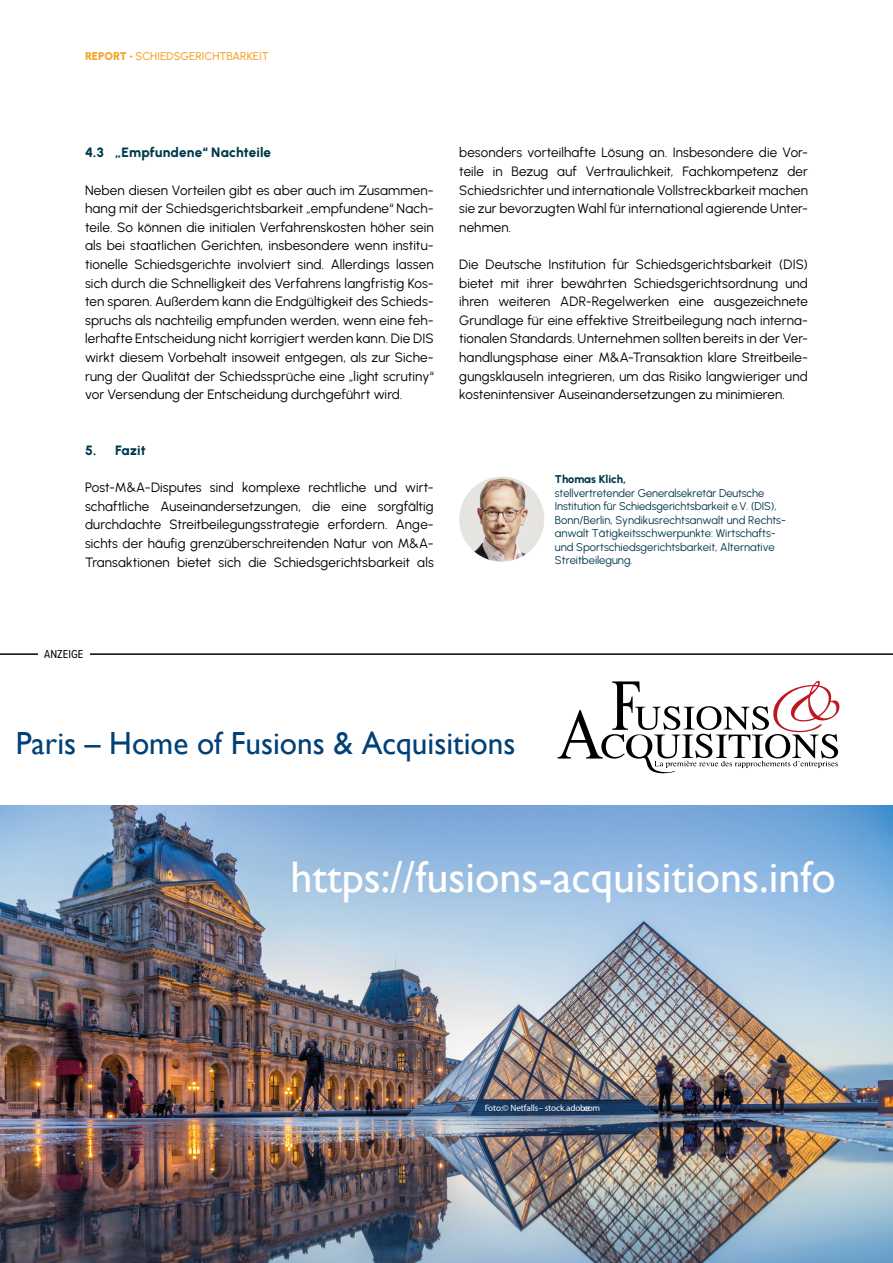
<style>
.page{position:relative;width:893px;height:1263px;background:#fff}
.page>*{position:absolute;margin:0;border:0;box-sizing:border-box;transform-origin:0 0}
.t1{font:44.1px "Gill Sans";color:#fff}
.t2{font:31.95px "Gill Sans";color:#004177}
.t3{font:13.5px/18.6px "Urbanist";letter-spacing:.01em;color:#000;text-align:justify}
.t4{font:800 13.5px "Urbanist";letter-spacing:.01em;color:#00394d}
.t5{font:12px "Proxima Nova Cond";color:#000}
.t6{font:11.25px/13.5px "Urbanist";color:#00394d}
.t7{font:500 11.25px "Urbanist";color:#f6a22a}
.t8{font:800 11.25px "Urbanist";letter-spacing:-.01em;color:#00394d}
.t9{font:300 condensed 9.15px "Frutiger";letter-spacing:-.01em;color:#fff}
.s1{font-weight:900}
</style>
<div class="page">
<img style="left:459px;top:477px;width:85px;height:85px;border-radius:43px">
<hr style="left:0;top:653px;width:893px;height:2px;background:#000">
<div style="left:38px;top:642px;width:51px;height:26px;background:#fff"></div>
<img style="left:0;top:806px;width:893px;height:457px">
<svg style="left:558px;top:681px;width:281px;height:92px"></svg>
<p class="t7" style="left:85px;top:48px;width:185px"><span class="s1">REPORT •</span> SCHIEDSGERICHTBARKEIT</p>
<p class="t4" style="left:85px;top:143px;width:188px">4.3 „Empfundene“ Nachteile</p>
<p class="t3" style="left:85px;top:180px;width:350px">Neben diesen Vorteilen gibt es aber auch im Zusammen&shy;hang mit der Schiedsgerichtsbarkeit „empfundene“ Nach&shy;teile. So können die initialen Verfahrenskosten höher sein als bei staatlichen Gerichten, insbesondere wenn institu&shy;tionelle Schiedsgerichte involviert sind. Allerdings lassen sich durch die Schnelligkeit des Verfahrens langfristig Kos&shy;ten sparen. Außerdem kann die Endgültigkeit des Schieds&shy;spruchs als nachteilig empfunden werden, wenn eine feh&shy;lerhafte Entscheidung nicht korrigiert werden kann. Die DIS wirkt diesem Vorbehalt insoweit entgegen, als zur Siche&shy;rung der Qualität der Schiedssprüche eine „light scrutiny“ vor Versendung der Entscheidung durchgeführt wird.</p>
<p class="t4" style="left:85px;top:441px;width:62px">5. Fazit</p>
<p class="t3" style="left:85px;top:478px;width:350px">Post-M&amp;A-Disputes sind komplexe rechtliche und wirt&shy;schaftliche Auseinandersetzungen, die eine sorgfältig durchdachte Streitbeilegungsstrategie erfordern. Ange&shy;sichts der häufig grenzüberschreitenden Natur von M&amp;A-Transaktionen bietet sich die Schiedsgerichtsbarkeit als</p>
<p class="t3" style="left:459px;top:143px;width:350px">besonders vorteilhafte Lösung an. Insbesondere die Vor&shy;teile in Bezug auf Vertraulichkeit, Fachkompetenz der Schiedsrichter und internationale Vollstreckbarkeit machen sie zur bevorzugten Wahl für international agierende Unter&shy;nehmen.</p>
<p class="t3" style="left:459px;top:255px;width:350px">Die Deutsche Institution für Schiedsgerichtsbarkeit (DIS) bietet mit ihrer bewährten Schiedsgerichtsordnung und ihren weiteren ADR-Regelwerken eine ausgezeichnete Grundlage für eine effektive Streitbeilegung nach interna&shy;tionalen Standards. Unternehmen sollten bereits in der Ver&shy;handlungsphase einer M&amp;A-Transaktion klare Streitbeile&shy;gungsklauseln integrieren, um das Risiko langwieriger und kostenintensiver Auseinandersetzungen zu minimieren.</p>
<p class="t8" style="left:555px;top:471px;width:73px">Thomas Klich,</p>
<p class="t6" style="left:555px;top:486px;width:233px">stellvertretender Generalsekretär Deutsche Institution für Schiedsgerichtsbarkeit e.V. (DIS), Bonn/Berlin, Syndikusrechtsanwalt und Rechts&shy;anwalt Tätigkeitsschwerpunkte: Wirtschafts&shy;und Sportschiedsgerichtsbarkeit, Alternative Streitbeilegung.</p>
<p class="t5" style="left:44px;top:645px;width:40px">ANZEIGE</p>
<h2 class="t2" style="left:16px;top:724px;width:501px">Paris – Home of Fusions &amp; Acquisitions</h2>
<h1 class="t1" style="left:290px;top:852px;width:547px">https://fusions-acquisitions.info</h1>
<p class="t9" style="left:485px;top:1102px;width:117px">Foto:© Netfalls– stock.adobe.com</p>
</div>
